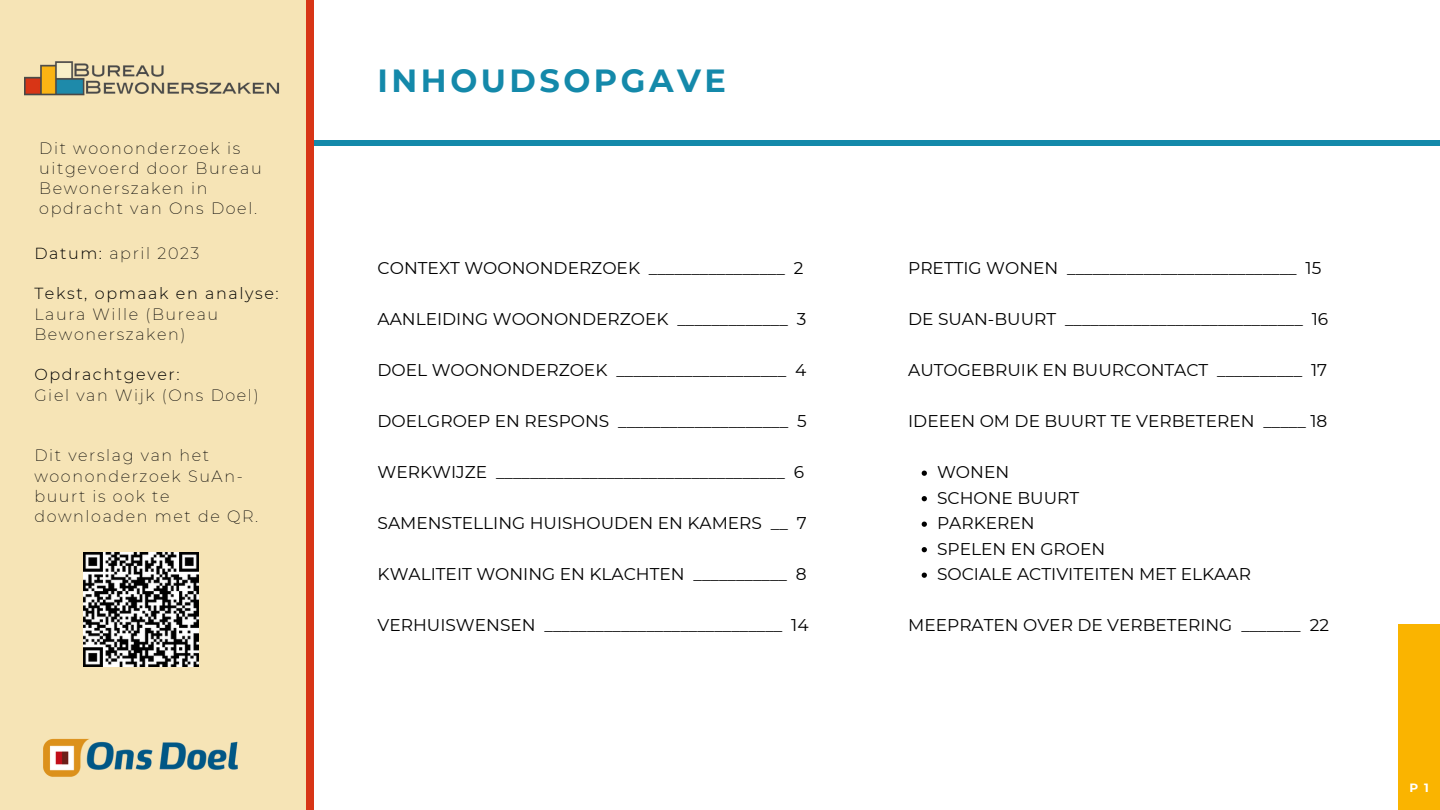
<style>
.page{position:relative;width:1440px;height:810px;background:#fff}
.page>*{position:absolute;margin:0;border:0;box-sizing:border-box;transform-origin:0 0}
.t1{font:700 32px "Montserrat";letter-spacing:.11em;color:#1489aa}
.t2{font:17px "Montserrat";color:#000}
.t3{font:200 16px/20.2px "Montserrat";letter-spacing:.1em;color:#000}
.t4{font:300 16px "Montserrat";letter-spacing:.1em;color:#000}
.t5{font:700 12px "Montserrat";color:#fff}
.s1{font-weight:300}
</style>
<div class="page">
<div style="left:196px;top:140px;width:1244px;height:6px;background:#1489aa"></div>
<div style="left:305px;top:0;width:8px;height:810px;background:#d83516"></div>
<div style="left:0;top:0;width:305px;height:810px;background:#f6e4b6"></div>
<div style="left:1398px;top:624px;width:42px;height:186px;background:#fab400"></div>
<img style="left:24px;top:62px;width:256px;height:34px">
<img style="left:43px;top:738px;width:195px;height:39px">
<img style="left:84px;top:552px;width:114px;height:115px">
<svg style="left:922px;top:471px;width:5px;height:5px"></svg>
<svg style="left:922px;top:496px;width:5px;height:5px"></svg>
<svg style="left:922px;top:522px;width:5px;height:5px"></svg>
<svg style="left:922px;top:547px;width:5px;height:5px"></svg>
<svg style="left:922px;top:573px;width:5px;height:5px"></svg>
<p class="t3" style="left:39px;top:138px;width:224px">Dit woononderzoek is uitgevoerd door Bureau<br>Bewonerszaken in opdracht van Ons Doel.</p>
<p class="t3" style="left:34px;top:243px;width:167px"><span class="s1">Datum:</span> april 2023</p>
<p class="t3" style="left:34px;top:283px;width:246px"><span class="s1">Tekst, opmaak en analyse:<br></span>Laura Wille (Bureau<br>Bewonerszaken)</p>
<p class="t4" style="left:34px;top:365px;width:147px">Opdrachtgever:</p>
<p class="t3" style="left:34px;top:385px;width:226px">Giel van Wijk (Ons Doel)</p>
<p class="t3" style="left:34px;top:445px;width:226px">Dit verslag van het woononderzoek SuAn&shy;buurt is ook te downloaden met de QR.</p>
<p class="t1" style="left:378px;top:61px;width:350px">INHOUDSOPGAVE</p>
<p class="t2" style="left:378px;top:258px;width:427px">CONTEXT WOONONDERZOEK ________________ 2</p>
<p class="t2" style="left:378px;top:309px;width:430px">AANLEIDING WOONONDERZOEK _____________ 3</p>
<p class="t2" style="left:378px;top:360px;width:430px">DOEL WOONONDERZOEK ____________________ 4</p>
<p class="t2" style="left:378px;top:411px;width:431px">DOELGROEP EN RESPONS ____________________ 5</p>
<p class="t2" style="left:378px;top:462px;width:428px">WERKWIJZE __________________________________ 6</p>
<p class="t2" style="left:378px;top:513px;width:431px">SAMENSTELLING HUISHOUDEN EN KAMERS __ 7</p>
<p class="t2" style="left:378px;top:564px;width:431px">KWALITEIT WONING EN KLACHTEN ___________ 8</p>
<p class="t2" style="left:378px;top:615px;width:433px">VERHUISWENSEN ____________________________ 14</p>
<p class="t2" style="left:908px;top:258px;width:415px">PRETTIG WONEN ___________________________ 15</p>
<p class="t2" style="left:908px;top:309px;width:422px">DE SUAN-BUURT ____________________________ 16</p>
<p class="t2" style="left:908px;top:360px;width:421px">AUTOGEBRUIK EN BUURCONTACT __________ 17</p>
<p class="t2" style="left:908px;top:411px;width:421px">IDEEEN OM DE BUURT TE VERBETEREN _____ 18</p>
<p class="t2" style="left:937px;top:462px;width:74px">WONEN</p>
<p class="t2" style="left:937px;top:487px;width:144px">SCHONE BUURT</p>
<p class="t2" style="left:937px;top:513px;width:99px">PARKEREN</p>
<p class="t2" style="left:937px;top:538px;width:170px">SPELEN EN GROEN</p>
<p class="t2" style="left:937px;top:564px;width:315px">SOCIALE ACTIVITEITEN MET ELKAAR</p>
<p class="t2" style="left:908px;top:615px;width:422px">MEEPRATEN OVER DE VERBETERING _______ 22</p>
<p class="t5" style="left:1410px;top:780px;width:21px">P 1</p>
</div>
